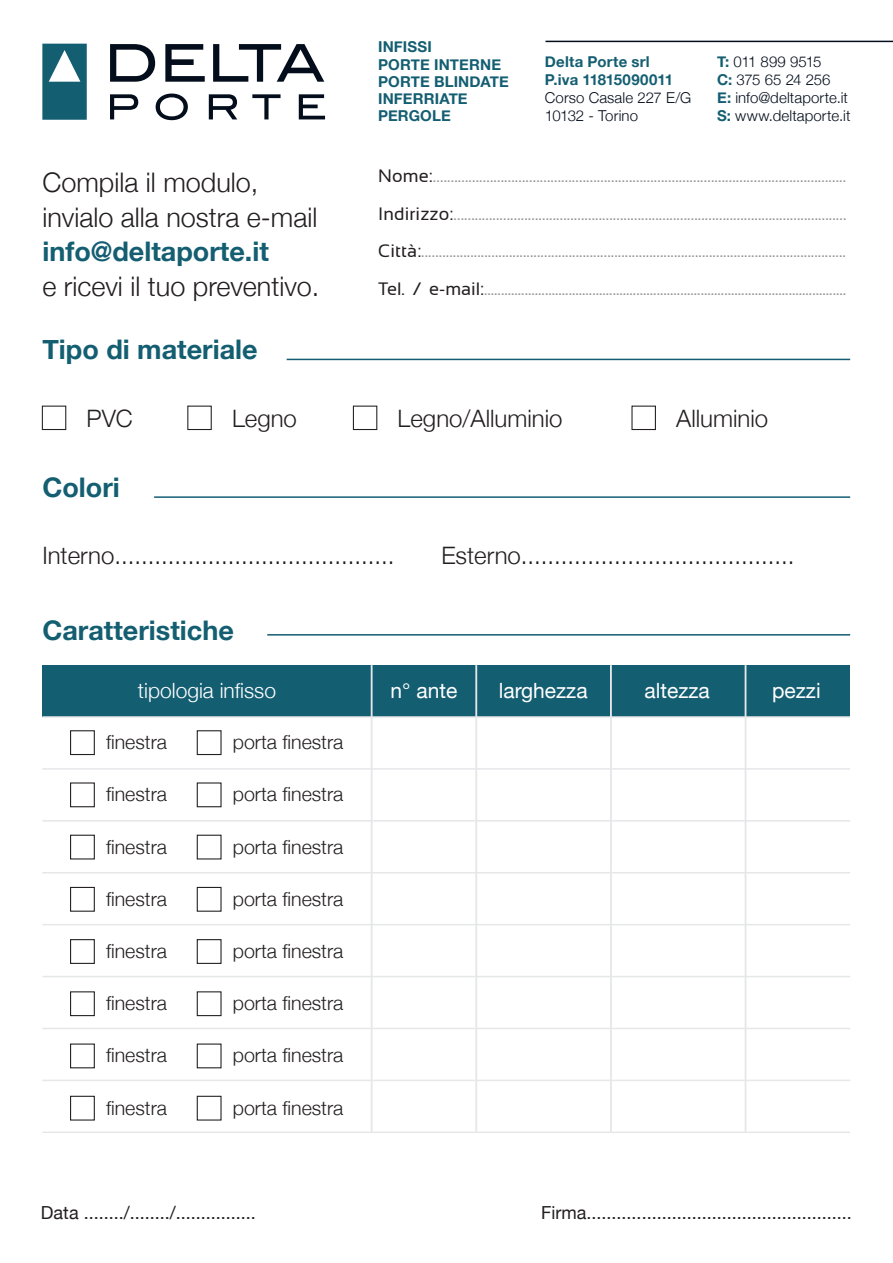
<style>
.page{position:relative;width:893px;height:1263px;background:#fff}
.page>*{position:absolute;margin:0;border:0;box-sizing:border-box;transform-origin:0 0}
.t1{font:300 27px/34.5px "Helvetica Neue";color:#231f20}
.t2{font:700 27px "Helvetica Neue";color:#145e72}
.t3{font:300 24px "Helvetica Neue";color:#231f20}
.t4{font:21px "Helvetica Neue";color:#fff}
.t5{font:300 21px "Helvetica Neue";color:#fff}
.t6{font:300 19.65px "Helvetica Neue";color:#231f20}
.t7{font:18px/37.5px "Sansation";letter-spacing:.01em;color:#939598;text-align:justify}
.t8{font:18px "Helvetica Neue";color:#231f20}
.t9{font:300 15px/18px "Helvetica Neue";letter-spacing:.005em;color:#030d1b}
.t10{font:700 15px/17.2px "Helvetica Neue";letter-spacing:.01em;color:#145e72}
.s1{font-weight:700;color:#145e72}
.s2{color:#231f20}
</style>
<div class="page">
<svg style="left:42px;top:44px;width:45px;height:76px;background:#3a7889"></svg>
<svg style="left:110px;top:44px;width:45px;height:38px"></svg>
<svg style="left:165px;top:44px;width:40px;height:38px"></svg>
<svg style="left:213px;top:44px;width:111px;height:38px"></svg>
<svg style="left:110px;top:94px;width:28px;height:25px"></svg>
<svg style="left:156px;top:94px;width:32px;height:26px"></svg>
<svg style="left:209px;top:94px;width:28px;height:25px"></svg>
<svg style="left:252px;top:94px;width:29px;height:25px"></svg>
<svg style="left:299px;top:94px;width:26px;height:25px"></svg>
<hr style="left:545px;top:41px;width:348px;height:1px;background:#030d1b">
<div style="left:42px;top:665px;width:808px;height:52px;background:#145e72"></div>
<div style="left:42px;top:406px;width:24px;height:24px;background:#fff;border:1px solid #231f20"></div>
<div style="left:70px;top:730px;width:25px;height:25px;background:#fff;border:1px solid #231f20"></div>
<div style="left:197px;top:730px;width:25px;height:25px;background:#fff;border:1px solid #231f20"></div>
<div style="left:70px;top:782px;width:25px;height:25px;background:#fff;border:1px solid #231f20"></div>
<div style="left:197px;top:782px;width:25px;height:25px;background:#fff;border:1px solid #231f20"></div>
<div style="left:70px;top:835px;width:25px;height:24px;background:#fff;border:1px solid #231f20"></div>
<div style="left:197px;top:835px;width:25px;height:24px;background:#fff;border:1px solid #231f20"></div>
<div style="left:70px;top:887px;width:25px;height:25px;background:#fff;border:1px solid #231f20"></div>
<div style="left:197px;top:887px;width:25px;height:25px;background:#fff;border:1px solid #231f20"></div>
<div style="left:70px;top:939px;width:25px;height:25px;background:#fff;border:1px solid #231f20"></div>
<div style="left:197px;top:939px;width:25px;height:25px;background:#fff;border:1px solid #231f20"></div>
<div style="left:70px;top:991px;width:25px;height:25px;background:#fff;border:1px solid #231f20"></div>
<div style="left:197px;top:991px;width:25px;height:25px;background:#fff;border:1px solid #231f20"></div>
<div style="left:70px;top:1043px;width:25px;height:25px;background:#fff;border:1px solid #231f20"></div>
<div style="left:70px;top:1096px;width:25px;height:24px;background:#fff;border:1px solid #231f20"></div>
<div style="left:197px;top:1096px;width:25px;height:24px;background:#fff;border:1px solid #231f20"></div>
<div style="left:187px;top:406px;width:25px;height:24px;background:#fff;border:1px solid #231f20"></div>
<div style="left:353px;top:406px;width:24px;height:24px;background:#fff;border:1px solid #231f20"></div>
<div style="left:631px;top:406px;width:25px;height:24px;background:#fff;border:1px solid #231f20"></div>
<hr style="left:42px;top:924px;width:808px;height:1px;background:#e6e7e9">
<hr style="left:42px;top:872px;width:808px;height:1px;background:#e6e7e9">
<hr style="left:42px;top:976px;width:808px;height:1px;background:#e6e7e9">
<hr style="left:42px;top:820px;width:808px;height:1px;background:#e6e7e9">
<hr style="left:42px;top:1080px;width:808px;height:1px;background:#e6e7e9">
<hr style="left:42px;top:1028px;width:808px;height:1px;background:#e6e7e9">
<hr style="left:42px;top:1131px;width:808px;height:2px;background:#e6e7e9">
<hr style="left:42px;top:768px;width:808px;height:2px;background:#e6e7e9">
<hr style="left:42px;top:716px;width:808px;height:2px;background:#e6e7e9">
<hr style="left:745px;top:665px;width:1px;height:467px;background:#e6e7e9">
<hr style="left:610px;top:665px;width:2px;height:467px;background:#e6e7e9">
<hr style="left:475px;top:665px;width:2px;height:467px;background:#e6e7e9">
<hr style="left:371px;top:665px;width:2px;height:467px;background:#e6e7e9">
<hr style="left:287px;top:359px;width:563px;height:1px;background:#145e72">
<hr style="left:154px;top:496px;width:696px;height:2px;background:#145e72">
<hr style="left:267px;top:634px;width:583px;height:2px;background:#145e72">
<h1 class="t1" style="left:42px;top:164px;width:277px">Compila il modulo, invialo alla nostra e-mail</h1>
<h1 class="t2" style="left:42px;top:231px;width:228px">info@deltaporte.it</h1>
<h1 class="t1" style="left:42px;top:267px;width:279px">e ricevi il tuo preventivo.</h1>
<h1 class="t2" style="left:42px;top:329px;width:217px">Tipo di materiale</h1>
<p class="t10" style="left:378px;top:39px;width:132px">INFISSI<br>PORTE INTERNE<br>PORTE BLINDATE<br>INFERRIATE<br>PERGOLE</p>
<p class="t10" style="left:545px;top:53px;width:130px;line-height:18px">Delta Porte srl<br>P.iva 11815090011</p>
<p class="t9" style="left:545px;top:87px;width:148px">Corso Casale 227 E/G<br>10132 - Torino</p>
<p class="t9" style="left:717px;top:51px;width:135px"><span class="s1">T:</span> 011 899 9515<br><span class="s1">C:</span> 375 65 24 256<br><span class="s1">E:</span> info@deltaporte.it<br><span class="s1">S:</span> www.deltaporte.it</p>
<p class="t7" style="left:378px;top:157px;width:470px"><span class="s2">Nome:</span>....................................................................................................................<br><span class="s2">Indirizzo:</span>...............................................................................................................<br><span class="s2">Città:</span>.........................................................................................................................<br><span class="s2">Tel. / e-mail:</span>...........................................................................................................</p>
<h2 class="t3" style="left:87px;top:399px;width:48px">PVC</h2>
<h1 class="t2" style="left:42px;top:466px;width:79px">Colori</h1>
<h2 class="t3" style="left:232px;top:399px;width:66px">Legno</h2>
<h2 class="t3" style="left:398px;top:399px;width:166px">Legno/Alluminio</h2>
<h2 class="t3" style="left:676px;top:399px;width:93px">Alluminio</h2>
<h2 class="t3" style="left:42px;top:537px;width:354px">Interno..........................................</h2>
<h2 class="t3" style="left:441px;top:537px;width:355px">Esterno.........................................</h2>
<h1 class="t2" style="left:42px;top:609px;width:193px">Caratteristiche</h1>
<p class="t5" style="left:138px;top:673px;width:140px">tipologia infisso</p>
<p class="t4" style="left:391px;top:675px;width:68px">n° ante</p>
<p class="t4" style="left:499px;top:675px;width:90px">larghezza</p>
<p class="t4" style="left:644px;top:675px;width:67px">altezza</p>
<p class="t4" style="left:772px;top:675px;width:50px">pezzi</p>
<p class="t6" style="left:106px;top:726px;width:62px">finestra</p>
<p class="t6" style="left:233px;top:726px;width:112px">porta finestra</p>
<p class="t6" style="left:106px;top:778px;width:62px">finestra</p>
<p class="t6" style="left:233px;top:778px;width:112px">porta finestra</p>
<p class="t6" style="left:106px;top:831px;width:62px">finestra</p>
<p class="t6" style="left:233px;top:831px;width:112px">porta finestra</p>
<p class="t6" style="left:106px;top:883px;width:62px">finestra</p>
<p class="t6" style="left:233px;top:883px;width:112px">porta finestra</p>
<p class="t6" style="left:106px;top:935px;width:62px">finestra</p>
<p class="t6" style="left:233px;top:935px;width:112px">porta finestra</p>
<p class="t6" style="left:106px;top:987px;width:62px">finestra</p>
<p class="t6" style="left:233px;top:987px;width:112px">porta finestra</p>
<p class="t6" style="left:106px;top:1039px;width:62px">finestra</p>
<p class="t6" style="left:233px;top:1039px;width:112px">porta finestra</p>
<p class="t6" style="left:106px;top:1092px;width:62px">finestra</p>
<p class="t6" style="left:233px;top:1092px;width:112px">porta finestra</p>
<p class="t8" style="left:41px;top:1199px;width:216px">Data ......../......../................</p>
<p class="t8" style="left:541px;top:1199px;width:312px">Firma.....................................................</p>
</div>
